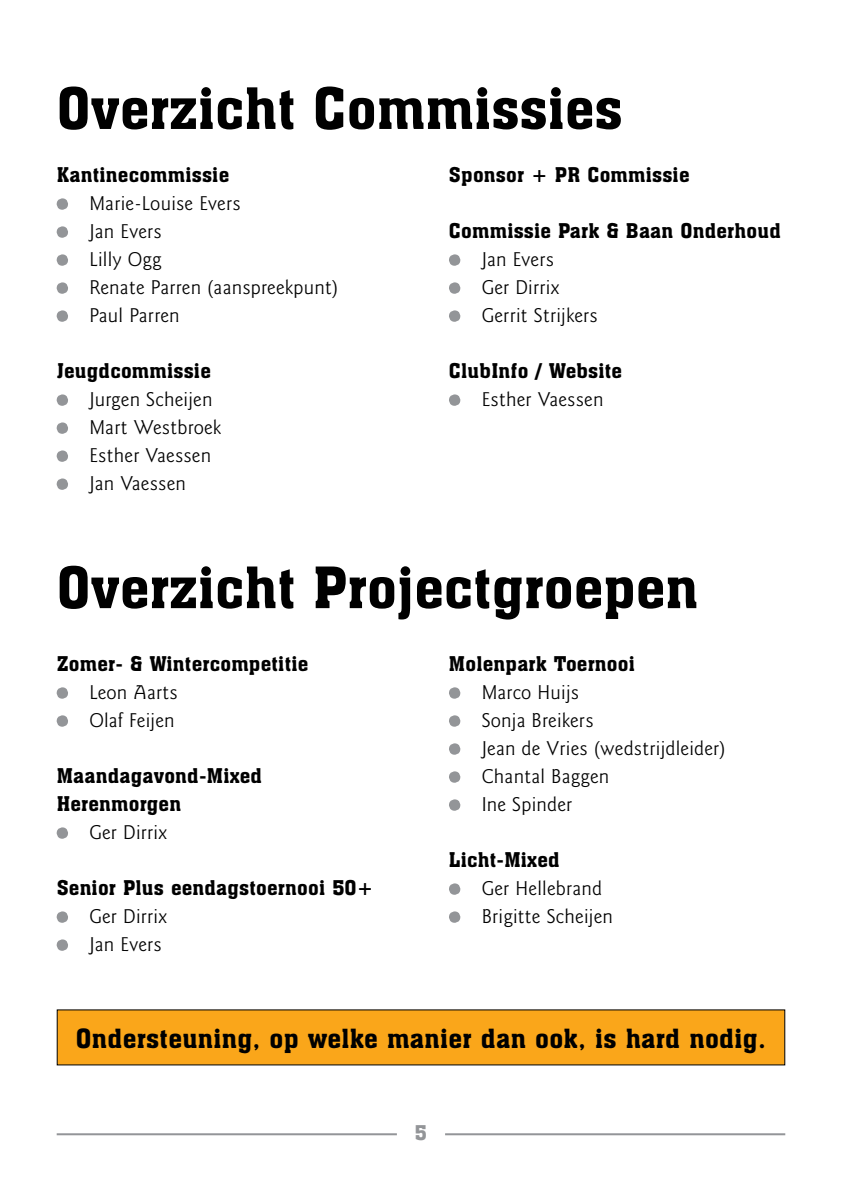
<style>
.page{position:relative;width:842px;height:1191px;background:#fff}
.page>*{position:absolute;margin:0;border:0;box-sizing:border-box;transform-origin:0 0}
.t1{font:56px "Aachen BT";color:#000}
.t2{font:26px "Aachen BT";letter-spacing:.01em;color:#000}
.t3{font:300 20px/28px "Goudy Sans IT Cby BT";letter-spacing:.01em;color:#000}
.t4{font:20px/28px "Aachen BT";letter-spacing:.01em;color:#000}
.t5{font:20px "Aachen BT";color:#939598}
</style>
<div class="page">
<div style="left:57px;top:1009px;width:728px;height:56px;background:#faa61a"></div>
<div style="left:57px;top:198px;width:11px;height:12px;background:#939598;border-radius:50%"></div>
<div style="left:57px;top:226px;width:11px;height:12px;background:#939598;border-radius:50%"></div>
<div style="left:57px;top:254px;width:11px;height:12px;background:#939598;border-radius:50%"></div>
<div style="left:57px;top:282px;width:11px;height:12px;background:#939598;border-radius:50%"></div>
<div style="left:57px;top:310px;width:11px;height:12px;background:#939598;border-radius:50%"></div>
<div style="left:57px;top:394px;width:11px;height:12px;background:#939598;border-radius:50%"></div>
<div style="left:57px;top:422px;width:11px;height:12px;background:#939598;border-radius:50%"></div>
<div style="left:57px;top:450px;width:11px;height:12px;background:#939598;border-radius:50%"></div>
<div style="left:57px;top:478px;width:11px;height:12px;background:#939598;border-radius:50%"></div>
<div style="left:57px;top:687px;width:11px;height:11px;background:#939598;border-radius:50%"></div>
<div style="left:57px;top:715px;width:11px;height:11px;background:#939598;border-radius:50%"></div>
<div style="left:57px;top:827px;width:11px;height:11px;background:#939598;border-radius:50%"></div>
<div style="left:57px;top:911px;width:11px;height:11px;background:#939598;border-radius:50%"></div>
<div style="left:57px;top:939px;width:11px;height:11px;background:#939598;border-radius:50%"></div>
<div style="left:449px;top:687px;width:11px;height:11px;background:#939598;border-radius:50%"></div>
<div style="left:449px;top:715px;width:11px;height:11px;background:#939598;border-radius:50%"></div>
<div style="left:449px;top:743px;width:11px;height:11px;background:#939598;border-radius:50%"></div>
<div style="left:449px;top:771px;width:11px;height:11px;background:#939598;border-radius:50%"></div>
<div style="left:449px;top:799px;width:11px;height:11px;background:#939598;border-radius:50%"></div>
<div style="left:449px;top:883px;width:11px;height:11px;background:#939598;border-radius:50%"></div>
<div style="left:449px;top:911px;width:11px;height:11px;background:#939598;border-radius:50%"></div>
<div style="left:449px;top:254px;width:11px;height:12px;background:#939598;border-radius:50%"></div>
<div style="left:449px;top:282px;width:11px;height:12px;background:#939598;border-radius:50%"></div>
<div style="left:449px;top:310px;width:11px;height:12px;background:#939598;border-radius:50%"></div>
<div style="left:449px;top:394px;width:11px;height:12px;background:#939598;border-radius:50%"></div>
<hr style="left:445px;top:1133px;width:340px;height:2px;background:#939598">
<hr style="left:57px;top:1133px;width:340px;height:2px;background:#939598">
<h1 class="t1" style="left:57px;top:73px;width:567px">Overzicht Commissies</h1>
<p class="t4" style="left:57px;top:160px;width:174px">Kantinecommissie</p>
<p class="t3" style="left:89px;top:189px;width:250px">Marie-Louise Evers<br>Jan Evers<br>Lilly Ogg<br>Renate Parren (aanspreekpunt)<br>Paul Parren</p>
<p class="t4" style="left:57px;top:356px;width:156px">Jeugdcommissie</p>
<p class="t3" style="left:89px;top:385px;width:134px">Jurgen Scheijen<br>Mart Westbroek<br>Esther Vaessen<br>Jan Vaessen</p>
<p class="t4" style="left:449px;top:160px;width:242px">Sponsor + PR Commissie</p>
<p class="t4" style="left:449px;top:216px;width:333px">Commissie Park &amp; Baan Onderhoud</p>
<p class="t3" style="left:482px;top:245px;width:118px">Jan Evers<br>Ger Dirrix<br>Gerrit Strijkers</p>
<p class="t4" style="left:449px;top:356px;width:175px">ClubInfo / Website</p>
<p class="t3" style="left:482px;top:385px;width:123px">Esther Vaessen</p>
<h1 class="t1" style="left:57px;top:552px;width:643px">Overzicht Projectgroepen</h1>
<p class="t4" style="left:57px;top:649px;width:253px">Zomer- &amp; Wintercompetitie</p>
<p class="t3" style="left:89px;top:678px;width:90px">Leon Aarts<br>Olaf Feijen</p>
<p class="t4" style="left:57px;top:761px;width:207px">Maandagavond-Mixed<br>Herenmorgen</p>
<p class="t3" style="left:89px;top:818px;width:79px">Ger Dirrix</p>
<p class="t4" style="left:57px;top:873px;width:318px">Senior Plus eendagstoernooi 50+</p>
<p class="t3" style="left:89px;top:902px;width:79px">Ger Dirrix<br>Jan Evers</p>
<p class="t4" style="left:449px;top:649px;width:187px">Molenpark Toernooi</p>
<p class="t3" style="left:482px;top:678px;width:246px">Marco Huijs<br>Sonja Breikers<br>Jean de Vries (wedstrijdleider)<br>Chantal Baggen<br>Ine Spinder</p>
<p class="t4" style="left:449px;top:845px;width:112px">Licht-Mixed</p>
<p class="t3" style="left:482px;top:874px;width:133px">Ger Hellebrand<br>Brigitte Scheijen</p>
<h2 class="t2" style="left:76px;top:1022px;width:691px">Ondersteuning, op welke manier dan ook, is hard nodig.</h2>
<p class="t5" style="left:415px;top:1119px;width:14px">5</p>
</div>
